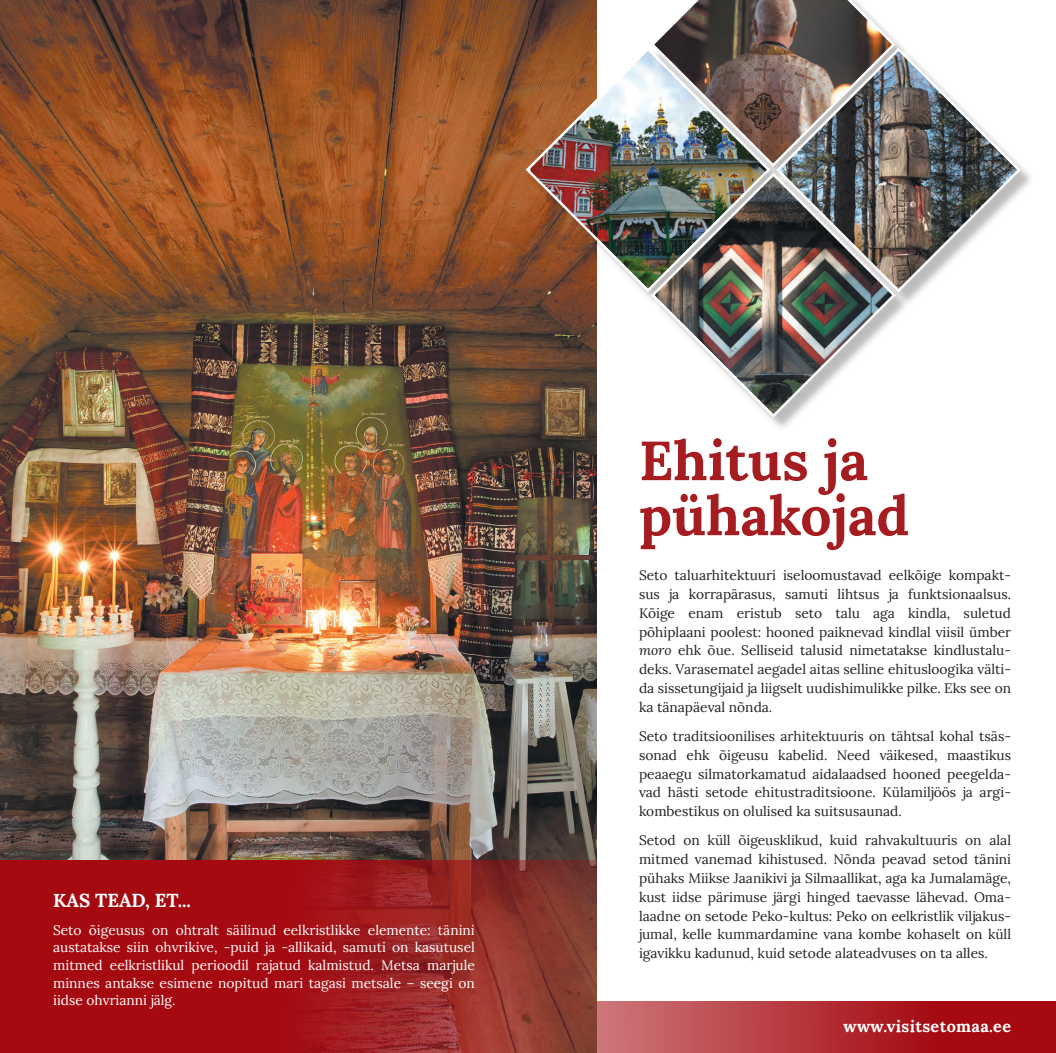
<style>
.page{position:relative;width:1056px;height:1053px;background:#fff}
.page>*{position:absolute;margin:0;border:0;box-sizing:border-box;transform-origin:0 0}
.t1{font:700 55px/55px "Lora";color:#a51d21}
.t2{font:700 18.75px "Lora";color:#fff}
.t3{font:700 16.25px "Lora";letter-spacing:.02em;color:#fff}
.t4{font:13.75px/18.8px "Lora";color:#231f20;text-align:justify}
.t5{font:13.75px/17.5px "Lora";color:#fff;text-align:justify}
.s1{font-style:italic}
</style>
<div class="page">
<svg style="left:596px;top:1001px;width:460px;height:51px;background:#b33238"></svg>
<img style="left:0;top:0;width:596px;height:860px">
<svg style="left:654px;top:0;width:243px;height:50px"></svg>
<img style="left:774px;top:46px;width:249px;height:248px">
<div style="left:528px;top:50px;width:257px;height:257px;background:#231f20;opacity:.3"></div>
<img style="left:528px;top:45px;width:244px;height:249px">
<div style="left:654px;top:175px;width:256px;height:257px;background:#231f20;opacity:.3"></div>
<img style="left:649px;top:171px;width:248px;height:248px">
<svg style="left:528px;top:860px;width:68px;height:192px;background:#823b2f"></svg>
<svg style="left:524px;top:45px;width:4px;height:249px"></svg>
<svg style="left:0;top:860px;width:528px;height:192px;background:#a01619"></svg>
<p class="t2" style="left:53px;top:884px;width:139px">KAS TEAD, ET...</p>
<p class="t5" style="left:53px;top:920px;width:423px">Seto õigeusus on ohtralt säilinud eelkristlikke elemente: tänini austatakse siin ohvrikive, -puid ja -allikaid, samuti on kasutusel mitmed eelkristlikul perioodil rajatud kalmistud. Metsa marjule minnes antakse esimene nopitud mari tagasi metsale – seegi on iidse ohvrianni jälg.</p>
<p class="t1" style="left:639px;top:427px;width:272px">Ehitus ja pühakojad</p>
<p class="t4" style="left:639px;top:565px;width:374px">Seto taluarhitektuuri iseloomustavad eelkõige kompakt&shy;sus ja korrapärasus, samuti lihtsus ja funktsionaalsus.<br>Kõige enam eristub seto talu aga kindla, suletud põhiplaani poolest: hooned paiknevad kindlal viisil ümber <span class="s1">moro</span> ehk õue. Selliseid talusid nimetatakse kindlustalu&shy;deks. Varasematel aegadel aitas selline ehitusloogika välti&shy;da sissetungijaid ja liigselt uudishimulikke pilke. Eks see on ka tänapäeval nõnda.</p>
<p class="t4" style="left:639px;top:725px;width:374px">Seto traditsioonilises arhitektuuris on tähtsal kohal tsäs&shy;sonad ehk õigeusu kabelid. Need väikesed, maastikus peaaegu silmatorkamatud aidalaadsed hooned peegelda&shy;vad hästi setode ehitustraditsioone. Külamiljöös ja argi&shy;kombestikus on olulised ka suitsusaunad.</p>
<p class="t4" style="left:639px;top:830px;width:374px">Setod on küll õigeusklikud, kuid rahvakultuuris on alal mitmed vanemad kihistused. Nõnda peavad setod tänini pühaks Miikse Jaanikivi ja Silmaallikat, aga ka Jumalamäge, kust iidse pärimuse järgi hinged taevasse lähevad. Oma&shy;laadne on setode Peko-kultus: Peko on eelkristlik viljakus&shy;jumal, kelle kummardamine vana kombe kohaselt on küll igavikku kadunud, kuid setode alateadvuses on ta alles.</p>
<p class="t3" style="left:844px;top:1011px;width:169px">www.visitsetomaa.ee</p>
</div>
